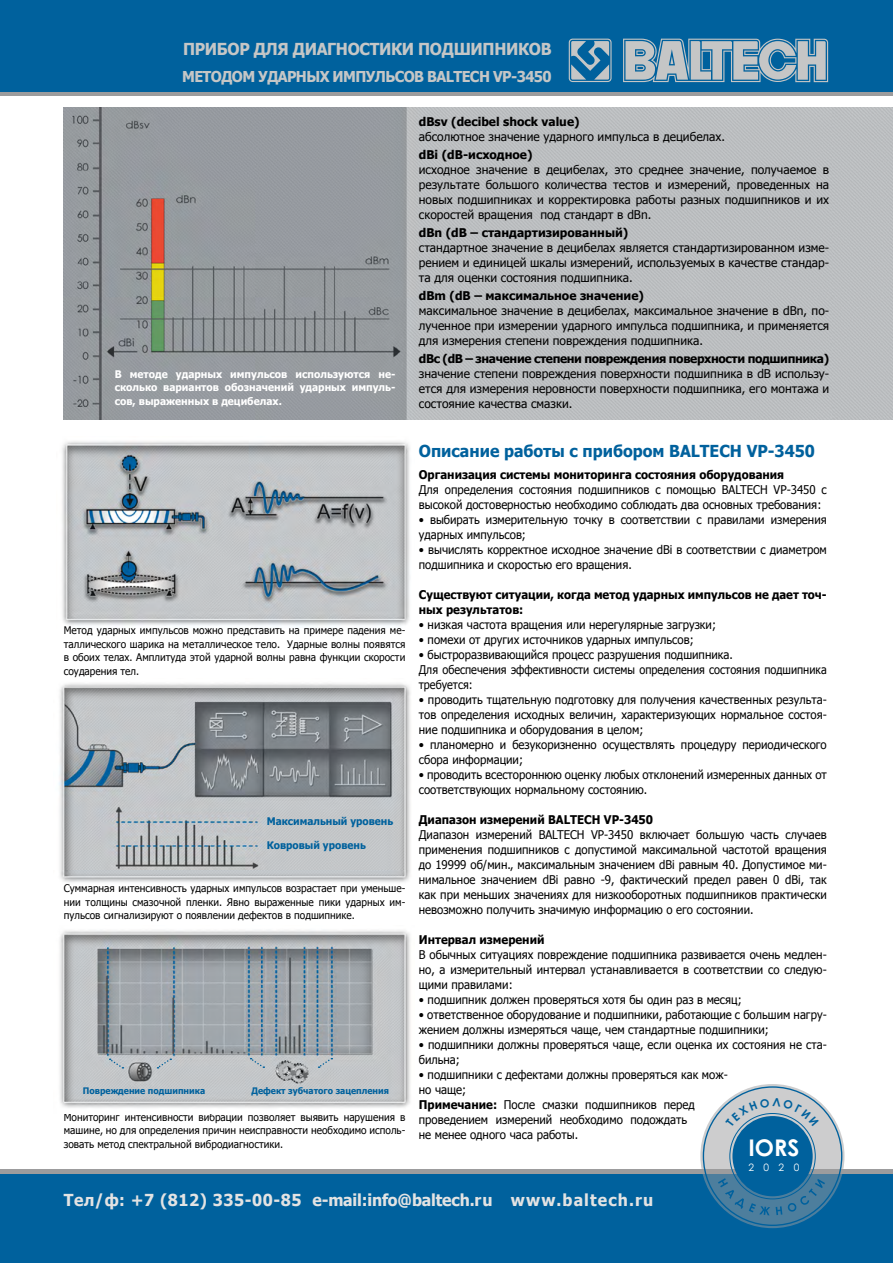
<style>
.page{position:relative;width:893px;height:1263px;background:#fff}
.page>*{position:absolute;margin:0;border:0;box-sizing:border-box;transform-origin:0 0}
.t1{font:700 22.95px "Century Gothic";color:#fff}
.t2{font:700 16.5px "Tahoma";letter-spacing:.035em;color:#e3e3e3;scale:.96 1}
.t3{font:700 16.5px "Tahoma";color:#00619d;scale:.96 1}
.t4{font:700 16.5px "Tahoma";letter-spacing:-.02em;color:#c5c6c6;scale:.96 1}
.t5{font:700 15px "Tahoma";letter-spacing:-.04em;color:#c5c6c6;scale:.96 1}
.t6{font:12px/15px "Tahoma";color:#000;scale:.95 1}
.t7{font:12px/15px "Tahoma";color:#000;text-align:justify}
.t8{font:12px/15px "Tahoma";color:#000;scale:.96 1}
.t9{font:700 12px/15px "Tahoma";color:#000;scale:.95 1}
.t10{font:700 12px "Tahoma";color:#000}
.t11{font:700 12px "Tahoma";letter-spacing:-.03em;color:#000}
.t12{font:10.5px/13.5px "Tahoma";color:#000;text-align:justify;scale:.96 1}
.t13{font:700 10.5px/13.5px "Tahoma";color:#fff;text-align:justify}
.t14{font:700 10.5px "Tahoma";color:#00619d;scale:.96 1}
.t15{font:10.2px "Century Gothic";color:#fff}
.t16{font:700 9px "Tahoma";color:#00619d;scale:.96 1}
.s1{font-weight:700}
</style>
<div class="page">
<svg style="left:0;top:1169px;width:893px;height:6px;background:#81929d"></svg>
<div style="left:0;top:1175px;width:893px;height:88px;background:#00619d"></div>
<img style="left:64px;top:107px;width:829px;height:313px">
<div style="left:0;top:0;width:893px;height:95px;background:#00619d"></div>
<hr style="left:0;top:92px;width:893px;height:3px;background:#9c9c9d">
<svg style="left:569px;top:39px;width:259px;height:43px"></svg>
<img style="left:62px;top:441px;width:348px;height:185px">
<img style="left:59px;top:683px;width:352px;height:200px">
<img style="left:60px;top:930px;width:351px;height:178px">
<svg style="left:109px;top:1058px;width:14px;height:10px"></svg>
<svg style="left:157px;top:1058px;width:14px;height:11px"></svg>
<svg style="left:250px;top:1057px;width:14px;height:11px"></svg>
<svg style="left:318px;top:1058px;width:14px;height:10px"></svg>
<svg style="left:700px;top:1084px;width:144px;height:144px;background:#93aaba"></svg>
<div style="left:733px;top:1117px;width:79px;height:78px;background:#00619d;border-radius:50%"></div>
<div style="left:732px;top:1116px;width:81px;height:80px;border:2px solid #00619d;border-radius:50%"></div>
<svg style="left:718px;top:1178px;width:52px;height:37px"></svg>
<svg style="left:776px;top:1206px;width:6px;height:9px"></svg>
<svg style="left:788px;top:1179px;width:37px;height:33px"></svg>
<svg style="left:725px;top:1098px;width:94px;height:29px;background:#a6b8c4"></svg>
<h2 class="t4" style="left:183px;top:38px;width:385px">ПРИБОР ДЛЯ ДИАГНОСТИКИ ПОДШИПНИКОВ</h2>
<p class="t5" style="left:182px;top:67px;width:387px">МЕТОДОМ УДАРНЫХ ИМПУЛЬСОВ BALTECH VP-3450</p>
<p class="t13" style="left:115px;top:366px;width:282px">В методе ударных импульсов используются не&shy;сколько вариантов обозначений ударных импуль&shy;сов, выраженных в децибелах.</p>
<p class="t10" style="left:419px;top:113px;width:162px">dBsv (decibel shock value)</p>
<p class="t7" style="left:419px;top:128px;width:308px">абсолютное значение ударного импульса в децибелах.</p>
<p class="t10" style="left:419px;top:146px;width:115px">dBi (dB-исходное)</p>
<p class="t7" style="left:419px;top:161px;width:412px">исходное значение в децибелах, это среднее значение, получаемое в результате большого количества тестов и измерений, проведенных на новых подшипниках и корректировка работы разных подшипников и их скоростей вращения под стандарт в dBn.</p>
<p class="t10" style="left:419px;top:224px;width:211px">dBn (dB – стандартизированный)</p>
<p class="t7" style="left:419px;top:239px;width:412px">стандартное значение в децибелах является стандартизированном изме&shy;рением и единицей шкалы измерений, используемых в качестве стандар&shy;та для оценки состояния подшипника.</p>
<p class="t10" style="left:419px;top:287px;width:227px">dBm (dB – максимальное значение)</p>
<p class="t7" style="left:419px;top:302px;width:412px">максимальное значение в децибелах, максимальное значение в dBn, по&shy;лученное при измерении ударного импульса подшипника, и применяется для измерения степени повреждения подшипника.</p>
<p class="t11" style="left:419px;top:350px;width:412px">dBc (dB – значение степени повреждения поверхности подшипника)</p>
<p class="t7" style="left:419px;top:365px;width:412px">значение степени повреждения поверхности подшипника в dB использу&shy;ется для измерения неровности поверхности подшипника, его монтажа и состояние качества смазки.</p>
<p class="t12" style="left:64px;top:623px;width:357px">Метод ударных импульсов можно представить на примере падения ме&shy;таллического шарика на металлическое тело. Ударные волны появятся в обоих телах. Амплитуда этой ударной волны равна функции скорости соударения тел.</p>
<p class="t14" style="left:267px;top:813px;width:133px">Максимальный уровень</p>
<p class="t14" style="left:267px;top:838px;width:105px">Ковровый уровень</p>
<p class="t12" style="left:64px;top:881px;width:357px">Суммарная интенсивность ударных импульсов возрастает при уменьше&shy;нии толщины смазочной пленки. Явно выраженные пики ударных им&shy;пульсов сигнализируют о появлении дефектов в подшипнике.</p>
<p class="t16" style="left:83px;top:1085px;width:129px">Повреждение подшипника</p>
<p class="t16" style="left:251px;top:1084px;width:145px">Дефект зубчатого зацепления</p>
<p class="t12" style="left:64px;top:1110px;width:357px">Мониторинг интенсивности вибрации позволяет выявить нарушения в машине, но для определения причин неисправности необходимо исполь&shy;зовать метод спектральной вибродиагностики.</p>
<h2 class="t3" style="left:419px;top:440px;width:414px">Описание работы с прибором BALTECH VP-3450</h2>
<p class="t9" style="left:419px;top:466px;width:386px">Организация системы мониторинга состояния оборудования</p>
<p class="t6" style="left:419px;top:482px;width:431px">Для определения состояния подшипников с помощью BALTECH VP-3450 с высокой достоверностью необходимо соблюдать два основных требования:</p>
<p class="t6" style="left:419px;top:512px;width:431px">• выбирать измерительную точку в соответствии с правилами измерения ударных импульсов;</p>
<p class="t6" style="left:419px;top:542px;width:431px">• вычислять корректное исходное значение dBi в соответствии с диаметром подшипника и скоростью его вращения.</p>
<p class="t9" style="left:419px;top:586px;width:431px">Существуют ситуации, когда метод ударных импульсов не дает точ&shy;ных результатов:</p>
<p class="t6" style="left:419px;top:617px;width:314px">• низкая частота вращения или нерегулярные загрузки;</p>
<p class="t6" style="left:419px;top:632px;width:291px">• помехи от других источников ударных импульсов;</p>
<p class="t6" style="left:419px;top:647px;width:431px">• быстроразвивающийся процесс разрушения подшипника.<br>Для обеспечения эффективности системы определения состояния подшипника требуется:</p>
<p class="t8" style="left:419px;top:692px;width:426px;text-align:justify">• проводить тщательную подготовку для получения качественных результа&shy;тов определения исходных величин, характеризующих нормальное состоя&shy;ние подшипника и оборудования в целом;</p>
<p class="t8" style="left:419px;top:737px;width:426px">• планомерно и безукоризненно осуществлять процедуру периодического сбора информации;</p>
<p class="t8" style="left:419px;top:767px;width:426px">• проводить всестороннюю оценку любых отклонений измеренных данных от соответствующих нормальному состоянию.</p>
<p class="t9" style="left:419px;top:811px;width:248px">Диапазон измерений BALTECH VP-3450</p>
<p class="t6" style="left:419px;top:827px;width:431px;text-align:justify">Диапазон измерений BALTECH VP-3450 включает большую часть случаев применения подшипников с допустимой максимальной частотой вращения до 19999 об/мин., максимальным значением dBi равным 40. Допустимое ми&shy;нимальное значением dBi равно -9, фактический предел равен 0 dBi, так как при меньших значениях для низкооборотных подшипников практически невозможно получить значимую информацию о его состоянии.</p>
<p class="t9" style="left:419px;top:931px;width:134px">Интервал измерений</p>
<p class="t6" style="left:419px;top:947px;width:431px;text-align:justify">В обычных ситуациях повреждение подшипника развивается очень медлен&shy;но, а измерительный интервал устанавливается в соответствии со следую&shy;щими правилами:</p>
<p class="t6" style="left:419px;top:992px;width:341px">• подшипник должен проверяться хотя бы один раз в месяц;</p>
<p class="t6" style="left:419px;top:1007px;width:431px">• ответственное оборудование и подшипники, работающие с большим нагру&shy;жением должны измеряться чаще, чем стандартные подшипники;</p>
<p class="t6" style="left:419px;top:1037px;width:431px">• подшипники должны проверяться чаще, если оценка их состояния не ста&shy;бильна;</p>
<p class="t6" style="left:419px;top:1067px;width:327px">• подшипники с дефектами должны проверяться как мож&shy;но чаще;<br><span class="s1">Примечание:</span> После смазки подшипников перед проведением измерений необходимо подождать<br>не менее одного часа работы.</p>
<h1 class="t1" style="left:748px;top:1135px;width:53px">IORS</h1>
<p class="t15" style="left:748px;top:1162px;width:53px">2020</p>
<h2 class="t2" style="left:64px;top:1188px;width:615px">Тел/ф: +7 (812) 335-00-85 e-mail:info@baltech.ru www.baltech.ru</h2>
</div>
